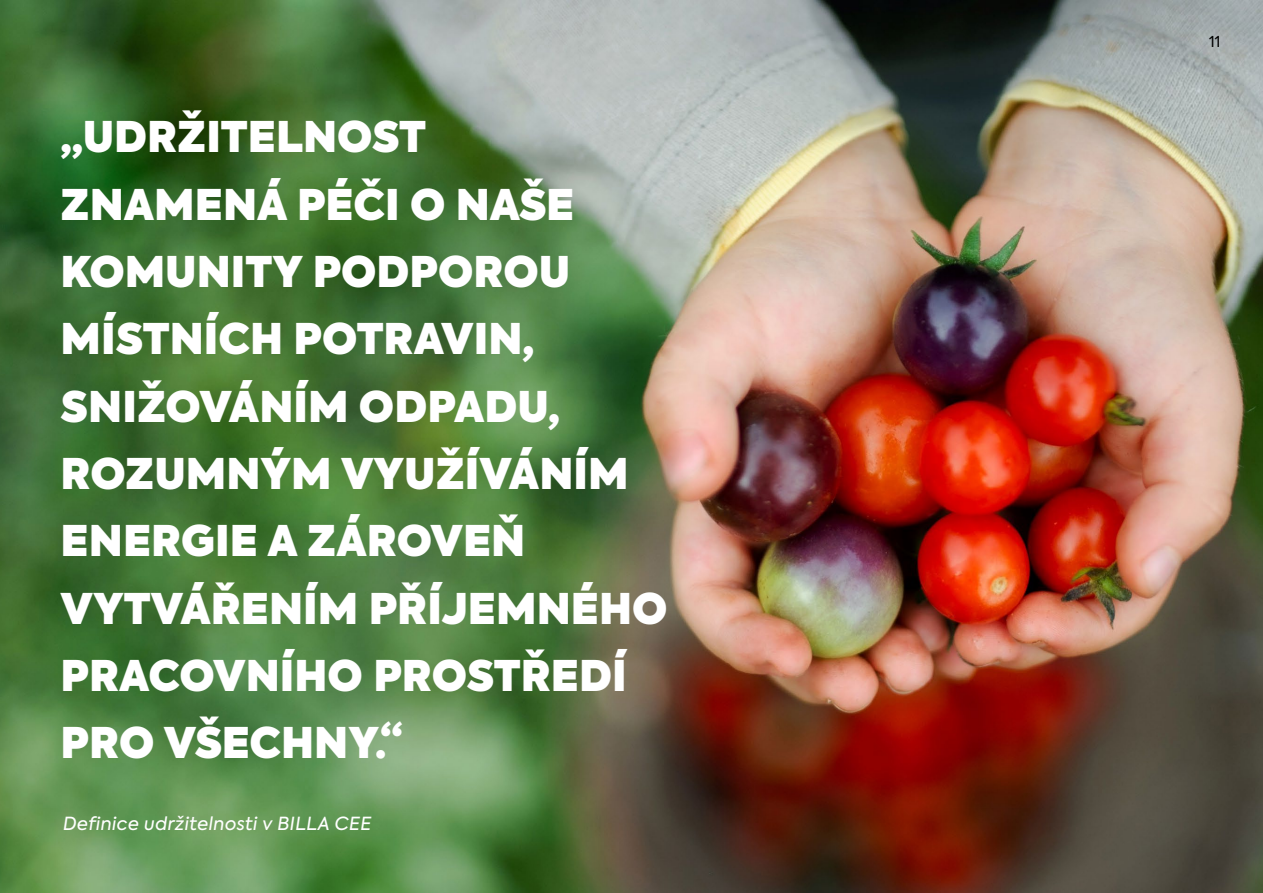
<style>
.page{position:relative;width:1263px;height:893px;background:#fff}
.page>*{position:absolute;margin:0;border:0;box-sizing:border-box;transform-origin:0 0}
.t1{font:800 42px/67.3px "Axiforma";color:#fff}
.t2{font:italic 18px "Axiforma";letter-spacing:.02em;color:#fff}
.t3{font:15px "Axiforma";color:#000}
</style>
<div class="page">
<img style="left:0;top:0;width:1263px;height:893px">
<p class="t1" style="left:61px;top:104px;width:608px">„UDRŽITELNOST<br>ZNAMENÁ PÉČI O NAŠE<br>KOMUNITY PODPOROU<br>MÍSTNÍCH POTRAVIN,<br>SNIŽOVÁNÍM ODPADU,<br>ROZUMNÝM VYUŽÍVÁNÍM<br>ENERGIE A ZÁROVEŇ<br>VYTVÁŘENÍM PŘÍJEMNÉHO<br>PRACOVNÍHO PROSTŘEDÍ<br>PRO VŠECHNY.“</p>
<p class="t2" style="left:63px;top:811px;width:310px">Definice udržitelnosti v BILLA CEE</p>
<p class="t3" style="left:1209px;top:32px;width:13px">11</p>
</div>
